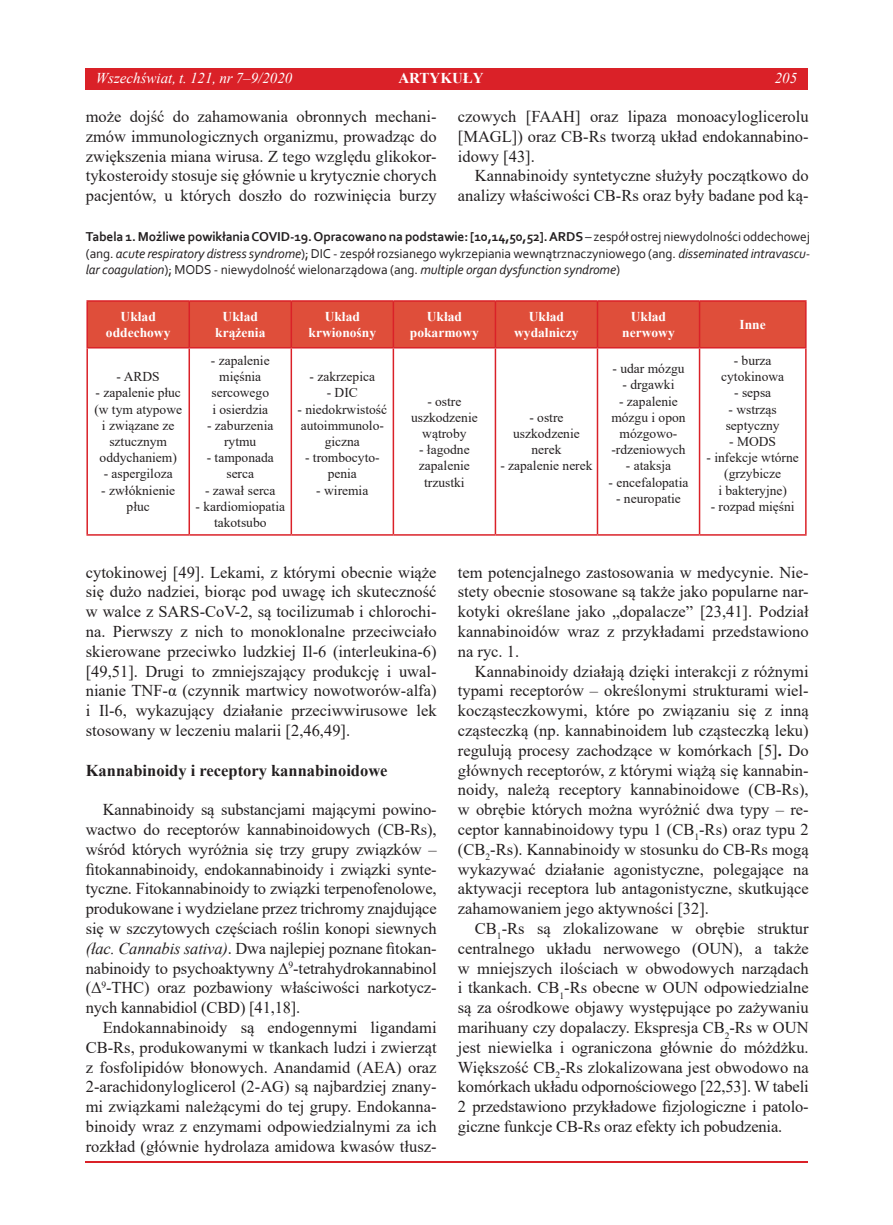
<style>
.page{position:relative;width:893px;height:1225px;background:#fff}
.page>*{position:absolute;margin:0;border:0;box-sizing:border-box;transform-origin:0 0}
.t1{font:16.5px/19.8px "Times New Roman";color:#231f20;text-align:justify}
.t2{font:700 16.5px "Times New Roman";color:#231f20}
.t3{font:italic 15px "Times New Roman";color:#fff}
.t4{font:700 15px "Times New Roman";color:#fff}
.t5{font:13.5px/16.2px "Times New Roman";color:#231f20;text-align:center}
.t6{font:13.5px/16.2px "Corbel";letter-spacing:-.01em;color:#231f20;text-align:justify}
.t7{font:700 13.5px/16.2px "Times New Roman";color:#fff;text-align:center}
.s1{font-style:normal}
.s2{font-weight:700}
.s3{font-style:italic}
</style>
<div class="page">
<hr style="left:85px;top:1161px;width:723px;height:1px;background:#da2128">
<div style="left:88px;top:302px;width:717px;height:45px;background:#df4e3a"></div>
<hr style="left:86px;top:300px;width:103px;height:2px;background:#da2128">
<hr style="left:86px;top:302px;width:2px;height:45px;background:#da2128">
<hr style="left:189px;top:300px;width:102px;height:2px;background:#da2128">
<hr style="left:189px;top:302px;width:1px;height:45px;background:#da2128">
<hr style="left:291px;top:300px;width:102px;height:2px;background:#da2128">
<hr style="left:291px;top:302px;width:1px;height:45px;background:#da2128">
<hr style="left:393px;top:300px;width:102px;height:2px;background:#da2128">
<hr style="left:393px;top:302px;width:1px;height:45px;background:#da2128">
<hr style="left:495px;top:300px;width:102px;height:2px;background:#da2128">
<hr style="left:495px;top:302px;width:1px;height:45px;background:#da2128">
<hr style="left:597px;top:300px;width:102px;height:2px;background:#da2128">
<hr style="left:597px;top:302px;width:1px;height:45px;background:#da2128">
<hr style="left:699px;top:300px;width:108px;height:2px;background:#da2128">
<hr style="left:699px;top:302px;width:1px;height:45px;background:#da2128">
<hr style="left:805px;top:302px;width:2px;height:45px;background:#da2128">
<hr style="left:86px;top:347px;width:103px;height:1px;background:#da2128">
<hr style="left:86px;top:348px;width:2px;height:186px;background:#da2128">
<hr style="left:189px;top:347px;width:102px;height:1px;background:#da2128">
<hr style="left:189px;top:348px;width:1px;height:186px;background:#da2128">
<hr style="left:291px;top:347px;width:102px;height:1px;background:#da2128">
<hr style="left:291px;top:348px;width:1px;height:186px;background:#da2128">
<hr style="left:393px;top:347px;width:102px;height:1px;background:#da2128">
<hr style="left:393px;top:348px;width:1px;height:186px;background:#da2128">
<hr style="left:495px;top:347px;width:102px;height:1px;background:#da2128">
<hr style="left:495px;top:348px;width:1px;height:186px;background:#da2128">
<hr style="left:597px;top:347px;width:102px;height:1px;background:#da2128">
<hr style="left:597px;top:348px;width:1px;height:186px;background:#da2128">
<hr style="left:699px;top:347px;width:108px;height:1px;background:#da2128">
<hr style="left:699px;top:348px;width:1px;height:186px;background:#da2128">
<hr style="left:805px;top:348px;width:2px;height:186px;background:#da2128">
<hr style="left:86px;top:534px;width:103px;height:1px;background:#da2128">
<hr style="left:189px;top:534px;width:102px;height:1px;background:#da2128">
<hr style="left:291px;top:534px;width:102px;height:1px;background:#da2128">
<hr style="left:393px;top:534px;width:102px;height:1px;background:#da2128">
<hr style="left:495px;top:534px;width:102px;height:1px;background:#da2128">
<hr style="left:597px;top:534px;width:102px;height:1px;background:#da2128">
<hr style="left:699px;top:534px;width:108px;height:1px;background:#da2128">
<div style="left:85px;top:68px;width:723px;height:21px;background:#da2128"></div>
<p class="t3" style="left:96px;top:68px;width:198px">Wszechświat, t. 121, nr 7<span class="s1">–</span>9/2020</p>
<p class="t4" style="left:398px;top:67px;width:87px">ARTYKUŁY</p>
<p class="t3" style="left:775px;top:68px;width:24px">205</p>
<p class="t1" style="left:86px;top:106px;width:352px">może dojść do zahamowania obronnych mechani&shy;zmów immunologicznych organizmu, prowadząc do zwiększenia miana wirusa. Z tego względu glikokor&shy;tykosteroidy stosuje się głównie u krytycznie chorych pacjentów, u których doszło do rozwinięcia burzy</p>
<p class="t1" style="left:458px;top:106px;width:352px">czowych [FAAH] oraz lipaza monoacyloglicerolu [MAGL]) oraz CB-Rs tworzą układ endokannabino&shy;idowy [43].</p>
<p class="t1" style="left:458px;top:165px;width:352px;text-align:right">Kannabinoidy syntetyczne służyły początkowo do analizy właściwości CB-Rs oraz były badane pod ką-</p>
<p class="t6" style="left:86px;top:228px;width:726px"><span class="s2">Tabela 1. Możliwe powikłania COVID-19. Opracowano na podstawie: [10,14,50,52]. ARDS</span> – zespół ostrej niewydolności oddechowej (ang. <span class="s3">acute respiratory distress syndrome</span>); DIC - zespół rozsianego wykrzepiania wewnątrznaczyniowego (ang. <span class="s3">disseminated intravascu&shy;lar coagulation</span>); MODS - niewydolność wielonarządowa (ang. <span class="s3">multiple organ dysfunction syndrome</span>)</p>
<p class="t7" style="left:106px;top:308px;width:66px">Układ oddechowy</p>
<p class="t7" style="left:215px;top:308px;width:52px">Układ krążenia</p>
<p class="t7" style="left:309px;top:308px;width:69px">Układ krwionośny</p>
<p class="t7" style="left:410px;top:308px;width:70px">Układ pokarmowy</p>
<p class="t7" style="left:514px;top:308px;width:66px">Układ wydalniczy</p>
<p class="t7" style="left:622px;top:308px;width:54px">Układ nerwowy</p>
<p class="t7" style="left:740px;top:316px;width:28px">Inne</p>
<p class="t5" style="left:117px;top:368px;width:45px">- ARDS</p>
<p class="t5" style="left:94px;top:384px;width:89px">- zapalenie płuc (w tym atypowe i związane ze sztucznym oddychaniem)</p>
<p class="t5" style="left:104px;top:465px;width:71px">- aspergiloza</p>
<p class="t5" style="left:101px;top:481px;width:75px">- zwłóknienie płuc</p>
<p class="t5" style="left:211px;top:352px;width:60px">- zapalenie mięśnia sercowego i osierdzia</p>
<p class="t5" style="left:207px;top:417px;width:68px">- zaburzenia rytmu</p>
<p class="t5" style="left:207px;top:449px;width:69px">- tamponada serca</p>
<p class="t5" style="left:205px;top:481px;width:72px">- zawał serca</p>
<p class="t5" style="left:195px;top:498px;width:91px">- kardiomiopatia takotsubo</p>
<p class="t5" style="left:721px;top:352px;width:64px">- burza cytokinowa</p>
<p class="t5" style="left:734px;top:384px;width:39px">- sepsa</p>
<p class="t5" style="left:726px;top:400px;width:55px;text-align:left">- wstrząs septyczny</p>
<p class="t5" style="left:729px;top:433px;width:48px">- MODS</p>
<p class="t5" style="left:707px;top:449px;width:94px">- infekcje wtórne (grzybicze<br>i bakteryjne)</p>
<p class="t5" style="left:711px;top:498px;width:85px">- rozpad mięśni</p>
<p class="t5" style="left:612px;top:360px;width:73px">- udar mózgu</p>
<p class="t5" style="left:623px;top:376px;width:53px">- drgawki</p>
<p class="t5" style="left:611px;top:392px;width:76px">- zapalenie mózgu i opon mózgowo--rdzeniowych</p>
<p class="t5" style="left:626px;top:457px;width:47px">- ataksja</p>
<p class="t5" style="left:609px;top:473px;width:81px">- encefalopatia</p>
<p class="t5" style="left:616px;top:490px;width:66px">- neuropatie</p>
<p class="t5" style="left:310px;top:368px;width:67px">- zakrzepica</p>
<p class="t5" style="left:327px;top:384px;width:33px">- DIC</p>
<p class="t5" style="left:298px;top:400px;width:91px">- niedokrwistość autoimmunolo&shy;giczna</p>
<p class="t5" style="left:305px;top:449px;width:76px">- trombocyto&shy;penia</p>
<p class="t5" style="left:316px;top:481px;width:54px">- wiremia</p>
<p class="t5" style="left:411px;top:392px;width:68px">- ostre uszkodzenie wątroby</p>
<p class="t5" style="left:419px;top:441px;width:52px">- łagodne zapalenie trzustki</p>
<p class="t5" style="left:513px;top:409px;width:68px">- ostre uszkodzenie nerek</p>
<p class="t5" style="left:500px;top:457px;width:94px">- zapalenie nerek</p>
<p class="t1" style="left:86px;top:561px;width:352px">cytokinowej [49]. Lekami, z którymi obecnie wiąże się dużo nadziei, biorąc pod uwagę ich skuteczność w walce z SARS-CoV-2, są tocilizumab i chlorochi&shy;na. Pierwszy z nich to monoklonalne przeciwciało skierowane przeciwko ludzkiej Il-6 (interleukina-6) [49,51]. Drugi to zmniejszający produkcję i uwal&shy;nianie TNF-α (czynnik martwicy nowotworów-alfa) i Il-6, wykazujący działanie przeciwwirusowe lek stosowany w leczeniu malarii [2,46,49].</p>
<p class="t2" style="left:86px;top:758px;width:303px">Kannabinoidy i receptory kannabinoidowe</p>
<p class="t1" style="left:86px;top:799px;width:352px;text-indent:17px">Kannabinoidy są substancjami mającymi powino&shy;wactwo do receptorów kannabinoidowych (CB-Rs), wśród których wyróżnia się trzy grupy związków – fitokannabinoidy, endokannabinoidy i związki synte&shy;tyczne. Fitokannabinoidy to związki terpenofenolowe, produkowane i wydzielane przez trichromy znajdujące się w szczytowych częściach roślin konopi siewnych <span class="s3">(łac. Cannabis sativa)</span>. Dwa najlepiej poznane fitokan&shy;nabinoidy to psychoaktywny Δ<sup>9</sup>-tetrahydrokannabinol (Δ<sup>9</sup>-THC) oraz pozbawiony właściwości narkotycz&shy;nych kannabidiol (CBD) [41,18].</p>
<p class="t1" style="left:86px;top:1017px;width:352px;text-indent:17px">Endokannabinoidy są endogennymi ligandami CB-Rs, produkowanymi w tkankach ludzi i zwierząt z fosfolipidów błonowych. Anandamid (AEA) oraz 2-arachidonyloglicerol (2-AG) są najbardziej znany&shy;mi związkami należącymi do tej grupy. Endokanna&shy;binoidy wraz z enzymami odpowiedzialnymi za ich rozkład (głównie hydrolaza amidowa kwasów tłusz-</p>
<p class="t1" style="left:458px;top:561px;width:352px">tem potencjalnego zastosowania w medycynie. Nie&shy;stety obecnie stosowane są także jako popularne nar&shy;kotyki określane jako „dopalacze” [23,41]. Podział kannabinoidów wraz z przykładami przedstawiono na ryc. 1.</p>
<p class="t1" style="left:458px;top:660px;width:352px;text-indent:17px">Kannabinoidy działają dzięki interakcji z różnymi typami receptorów – określonymi strukturami wiel&shy;kocząsteczkowymi, które po związaniu się z inną cząsteczką (np. kannabinoidem lub cząsteczką leku) regulują procesy zachodzące w komórkach [5]<span class="s2">.</span> Do głównych receptorów, z którymi wiążą się kannabin&shy;noidy, należą receptory kannabinoidowe (CB-Rs), w obrębie których można wyróżnić dwa typy – re&shy;ceptor kannabinoidowy typu 1 (CB<sub>1</sub>-Rs) oraz typu 2 (CB<sub>2</sub>-Rs). Kannabinoidy w stosunku do CB-Rs mogą wykazywać działanie agonistyczne, polegające na aktywacji receptora lub antagonistyczne, skutkujące zahamowaniem jego aktywności [32].</p>
<p class="t1" style="left:458px;top:918px;width:352px;text-indent:17px">CB<sub>1</sub>-Rs są zlokalizowane w obrębie struktur centralnego układu nerwowego (OUN), a także w mniejszych ilościach w obwodowych narządach i tkankach. CB<sub>1</sub>-Rs obecne w OUN odpowiedzialne są za ośrodkowe objawy występujące po zażywaniu marihuany czy dopalaczy. Ekspresja CB<sub>2</sub>-Rs w OUN jest niewielka i ograniczona głównie do móżdżku.<br>Większość CB<sub>2</sub>-Rs zlokalizowana jest obwodowo na komórkach układu odpornościowego [22,53]. W tabeli 2 przedstawiono przykładowe fizjologiczne i patolo&shy;giczne funkcje CB-Rs oraz efekty ich pobudzenia.</p>
</div>
